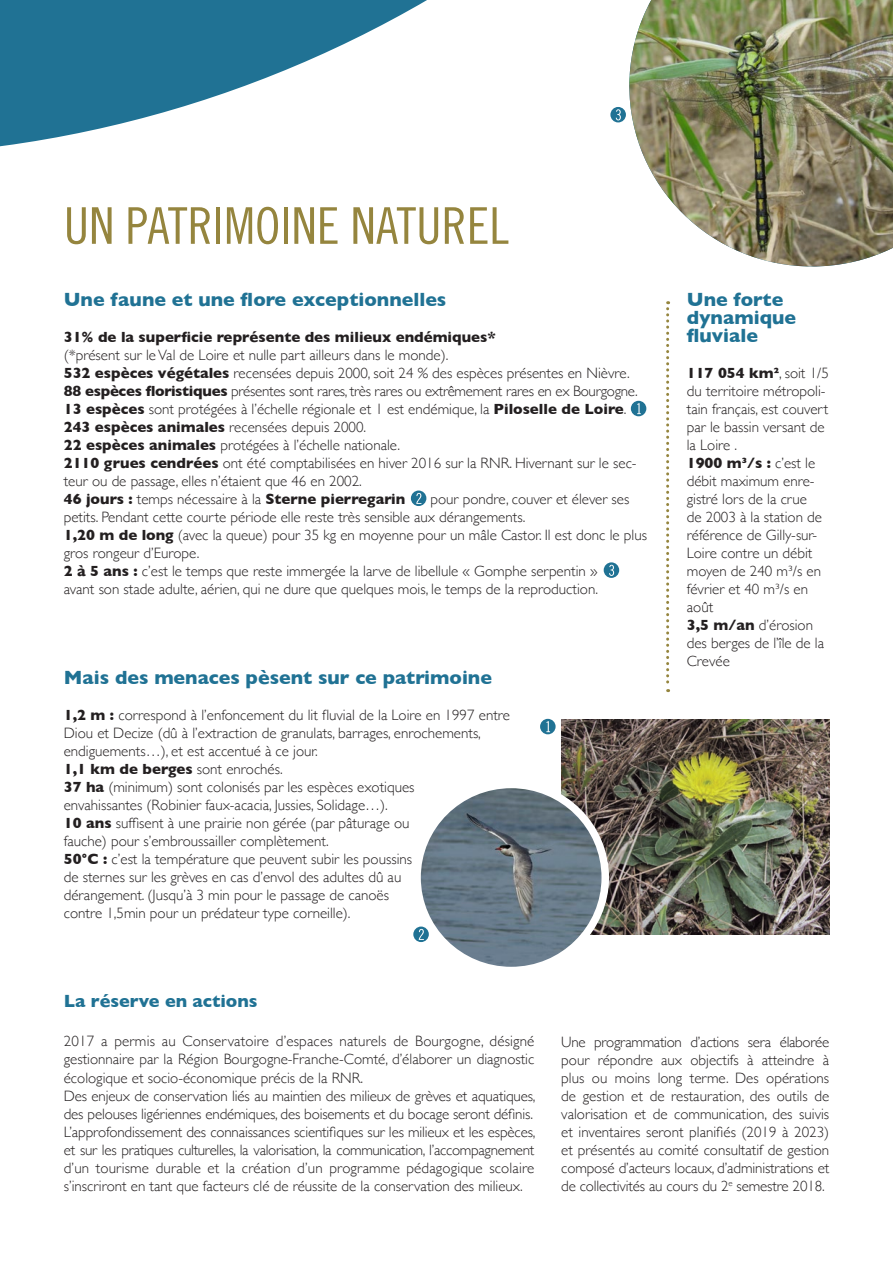
<style>
.page{position:relative;width:893px;height:1263px;background:#fff}
.page>*{position:absolute;margin:0;border:0;box-sizing:border-box;transform-origin:0 0}
.t1{font:50.55px "Trade Gothic Cond Eighteen";color:#95853e}
.t2{font:700 19.5px/18px "Gill Sans";color:#207294}
.t3{font:700 18px "Gill Sans";color:#207294}
.t4{font:300 15px/18px "Gill Sans";color:#231f20}
.t5{font:700 15px "Gill Sans";color:#231f20}
.t6{font:300 15px "Gill Sans";letter-spacing:-.02em;color:#231f20}
.s1{font-weight:700}
.s2{font-weight:300}
</style>
<div class="page">
<svg style="left:666px;top:301px;width:3px;height:391px"></svg>
<svg style="left:0;top:0;width:427px;height:147px;fill:#207294"></svg>
<img style="left:561px;top:719px;width:268px;height:215px">
<img style="left:629px;top:0;width:264px;height:266px">
<img style="left:417px;top:787px;width:188px;height:178px">
<div style="left:413px;top:781px;width:196px;height:193px;border:8px solid #fff;border-radius:50%"></div>
<div style="left:631px;top:401px;width:15px;height:15px;background:#207294;border-radius:50%"></div>
<svg style="left:637px;top:403px;width:4px;height:11px"></svg>
<div style="left:411px;top:490px;width:15px;height:16px;background:#207294;border-radius:50%"></div>
<svg style="left:416px;top:493px;width:5px;height:11px"></svg>
<svg style="left:604px;top:562px;width:15px;height:16px"></svg>
<svg style="left:609px;top:565px;width:5px;height:11px"></svg>
<svg style="left:540px;top:719px;width:16px;height:15px"></svg>
<svg style="left:546px;top:721px;width:4px;height:11px"></svg>
<svg style="left:413px;top:926px;width:16px;height:16px"></svg>
<svg style="left:419px;top:929px;width:5px;height:11px"></svg>
<div style="left:610px;top:107px;width:16px;height:15px;background:#207294;border-radius:50%"></div>
<svg style="left:616px;top:109px;width:5px;height:11px"></svg>
<p class="t1" style="left:64px;top:196px;width:447px">UN PATRIMOINE NATUREL</p>
<p class="t2" style="left:64px;top:290px;width:384px">Une faune et une flore exceptionnelles</p>
<p class="t5" style="left:64px;top:325px;width:434px">31% de la superficie représente des milieux endémiques*</p>
<p class="t4" style="left:64px;top:345px;width:386px">(*présent sur le Val de Loire et nulle part ailleurs dans le monde).</p>
<p class="t4" style="left:64px;top:363px;width:567px"><span class="s1">532 espèces végétales</span> recensées depuis 2000, soit 24 % des espèces présentes en Nièvre.</p>
<p class="t6" style="left:64px;top:379px;width:575px"><span class="s1">88 espèces floristiques</span> présentes sont rares, très rares ou extrêmement rares en ex Bourgogne.</p>
<p class="t4" style="left:64px;top:399px;width:564px"><span class="s1">13 espèces</span> sont protégées à l’échelle régionale et 1 est endémique, la <span class="s1">Piloselle de Loire</span>.</p>
<p class="t4" style="left:64px;top:417px;width:304px"><span class="s1">243 espèces animales</span> recensées depuis 2000.</p>
<p class="t4" style="left:64px;top:435px;width:338px"><span class="s1">22 espèces animales</span> protégées à l’échelle nationale.</p>
<p class="t4" style="left:64px;top:453px;width:574px"><span class="s1">2110 grues cendrées</span> ont été comptabilisées en hiver 2016 sur la RNR. Hivernant sur le sec&shy;teur ou de passage, elles n’étaient que 46 en 2002.</p>
<p class="t5" style="left:64px;top:487px;width:343px">46 jours : <span class="s2">temps nécessaire à la</span> Sterne pierregarin</p>
<p class="t4" style="left:64px;top:489px;width:567px;text-indent:367px">pour pondre, couver et élever ses petits. Pendant cette courte période elle reste très sensible aux dérangements.</p>
<p class="t4" style="left:64px;top:525px;width:585px"><span class="s1">1,20 m de long</span> (avec la queue) pour 35 kg en moyenne pour un mâle Castor. Il est donc le plus gros rongeur d’Europe.</p>
<p class="t4" style="left:64px;top:561px;width:536px"><span class="s1">2 à 5 ans :</span> c’est le temps que reste immergée la larve de libellule « Gomphe serpentin » avant son stade adulte, aérien, qui ne dure que quelques mois, le temps de la reproduction.</p>
<p class="t2" style="left:64px;top:668px;width:430px">Mais des menaces pèsent sur ce patrimoine</p>
<p class="t4" style="left:64px;top:705px;width:448px"><span class="s1">1,2 m :</span> correspond à l’enfoncement du lit fluvial de la Loire en 1997 entre<br>Diou et Decize (dû à l’extraction de granulats, barrages, enrochements,</p>
<p class="t4" style="left:64px;top:741px;width:256px">endiguements…), et est accentué à ce jour.</p>
<p class="t5" style="left:64px;top:757px;width:220px">1,1 km de berges <span class="s2">sont enrochés.</span></p>
<p class="t4" style="left:64px;top:777px;width:352px"><span class="s1">37 ha</span> (minimum) sont colonisés par les espèces exotiques</p>
<p class="t4" style="left:64px;top:795px;width:326px">envahissantes (Robinier faux-acacia, Jussies, Solidage…).</p>
<p class="t4" style="left:64px;top:813px;width:347px"><span class="s1">10 ans</span> suffisent à une prairie non gérée (par pâturage ou fauche) pour s’embroussailler complètement.</p>
<p class="t4" style="left:64px;top:849px;width:350px"><span class="s1">50°C :</span> c’est la température que peuvent subir les poussins de sternes sur les grèves en cas d’envol des adultes dû au dérangement. (Jusqu’à 3 min pour le passage de canoës contre 1,5min pour un prédateur type corneille).</p>
<p class="t2" style="left:687px;top:290px;width:111px">Une forte dynamique fluviale</p>
<p class="t4" style="left:687px;top:363px;width:144px"><span class="s1">117 054 km²</span>, soit 1/5 du territoire métropoli&shy;tain français, est couvert par le bassin versant de la Loire .</p>
<p class="t4" style="left:687px;top:453px;width:137px"><span class="s1">1900 m³/s :</span> c’est le débit maximum enre&shy;gistré lors de la crue de 2003 à la station de référence de Gilly-sur-<br>Loire contre un débit moyen de 240 m³/s en février et 40 m³/s en août</p>
<p class="t4" style="left:687px;top:615px;width:139px"><span class="s1">3,5 m/an</span> d’érosion des berges de l’île de la<br>Crevée</p>
<p class="t3" style="left:64px;top:986px;width:195px">La réserve en actions</p>
<p class="t4" style="left:64px;top:1032px;width:472px;text-align:justify">2017 a permis au Conservatoire d’espaces naturels de Bourgogne, désigné gestionnaire par la Région Bourgogne-Franche-Comté, d’élaborer un diagnostic écologique et socio-économique précis de la RNR.</p>
<p class="t4" style="left:64px;top:1086px;width:473px">Des enjeux de conservation liés au maintien des milieux de grèves et aquatiques, des pelouses ligériennes endémiques, des boisements et du bocage seront définis.</p>
<p class="t4" style="left:64px;top:1122px;width:473px;text-align:justify">L’approfondissement des connaissances scientifiques sur les milieux et les espèces, et sur les pratiques culturelles, la valorisation, la communication, l’accompagnement d’un tourisme durable et la création d’un programme pédagogique scolaire s’inscriront en tant que facteurs clé de réussite de la conservation des milieux.</p>
<p class="t4" style="left:561px;top:1032px;width:269px;text-align:justify">Une programmation d’actions sera élaborée pour répondre aux objectifs à atteindre à plus ou moins long terme. Des opérations de gestion et de restauration, des outils de valorisation et de communication, des suivis et inventaires seront planifiés (2019 à 2023) et présentés au comité consultatif de gestion composé d’acteurs locaux, d’administrations et de collectivités au cours du 2<sup>e</sup> semestre 2018.</p>
</div>
